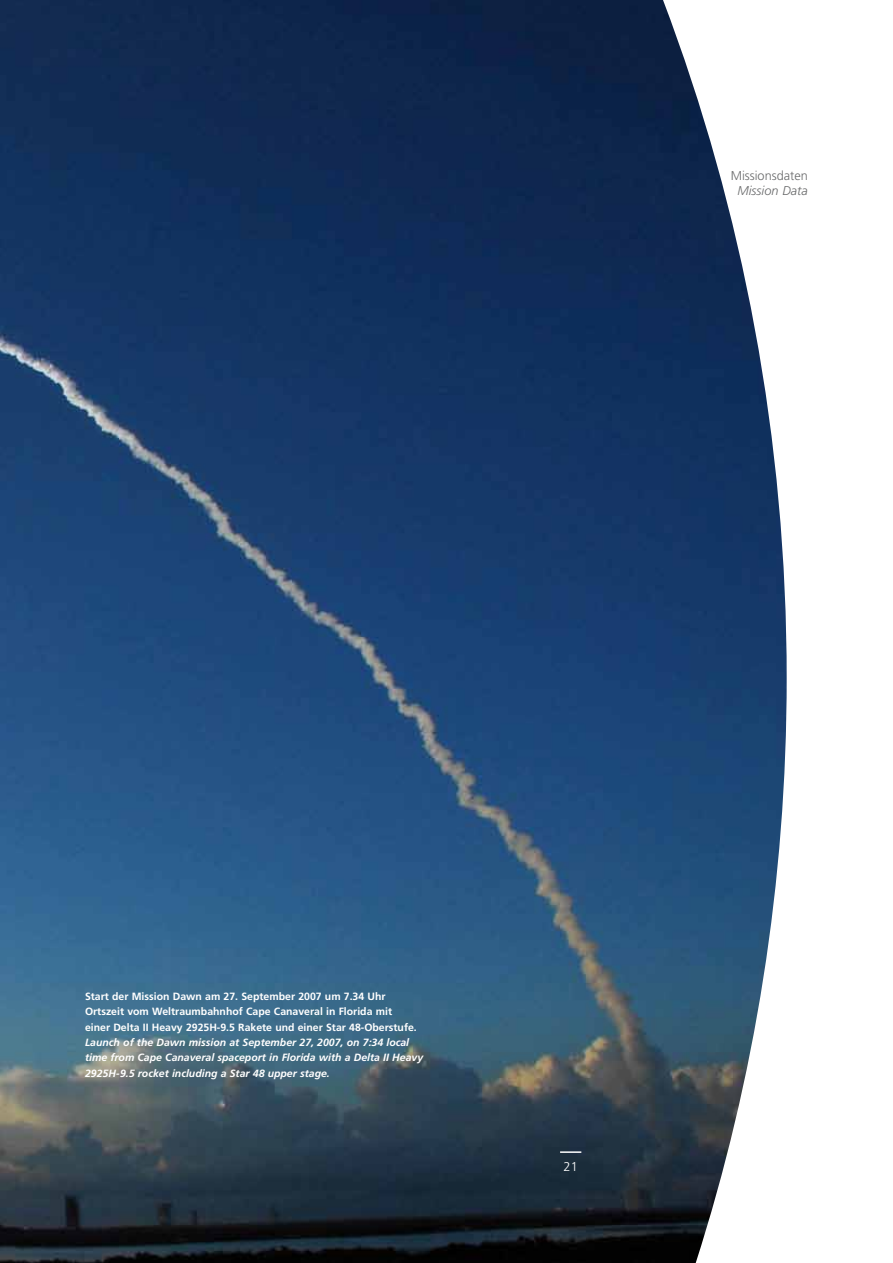
<style>
.page{position:relative;width:893px;height:1263px;background:#fff}
.page>*{position:absolute;margin:0;border:0;box-sizing:border-box;transform-origin:0 0}
.t1{font:300 12.75px "Frutiger";color:#696a6b}
.t2{font:italic 300 12.75px "Frutiger";color:#696a6b}
.t3{font:300 12.75px "Frutiger";color:#fff}
.t4{font:700 10.5px/15.3px "Frutiger";color:#fff}
.t5{font:italic 700 10.5px/15.3px "Frutiger";color:#fff}
</style>
<div class="page">
<img style="left:0;top:0;width:787px;height:1263px">
<hr style="left:560px;top:1151px;width:21px;height:2px;background:#fff">
<p class="t1" style="left:731px;top:168px;width:79px">Missionsdaten</p>
<p class="t2" style="left:737px;top:184px;width:72px">Mission Data</p>
<p class="t4" style="left:85px;top:989px;width:333px">Start der Mission Dawn am 27. September 2007 um 7.34 Uhr<br>Ortszeit vom Weltraumbahnhof Cape Canaveral in Florida mit einer Delta II Heavy 2925H-9.5 Rakete und einer Star 48-Oberstufe.</p>
<p class="t5" style="left:85px;top:1034px;width:340px">Launch of the Dawn mission at September 27, 2007, on 7:34 local time from Cape Canaveral spaceport in Florida with a Delta II Heavy<br>2925H-9.5 rocket including a Star 48 upper stage.</p>
<p class="t3" style="left:564px;top:1159px;width:16px">21</p>
</div>
